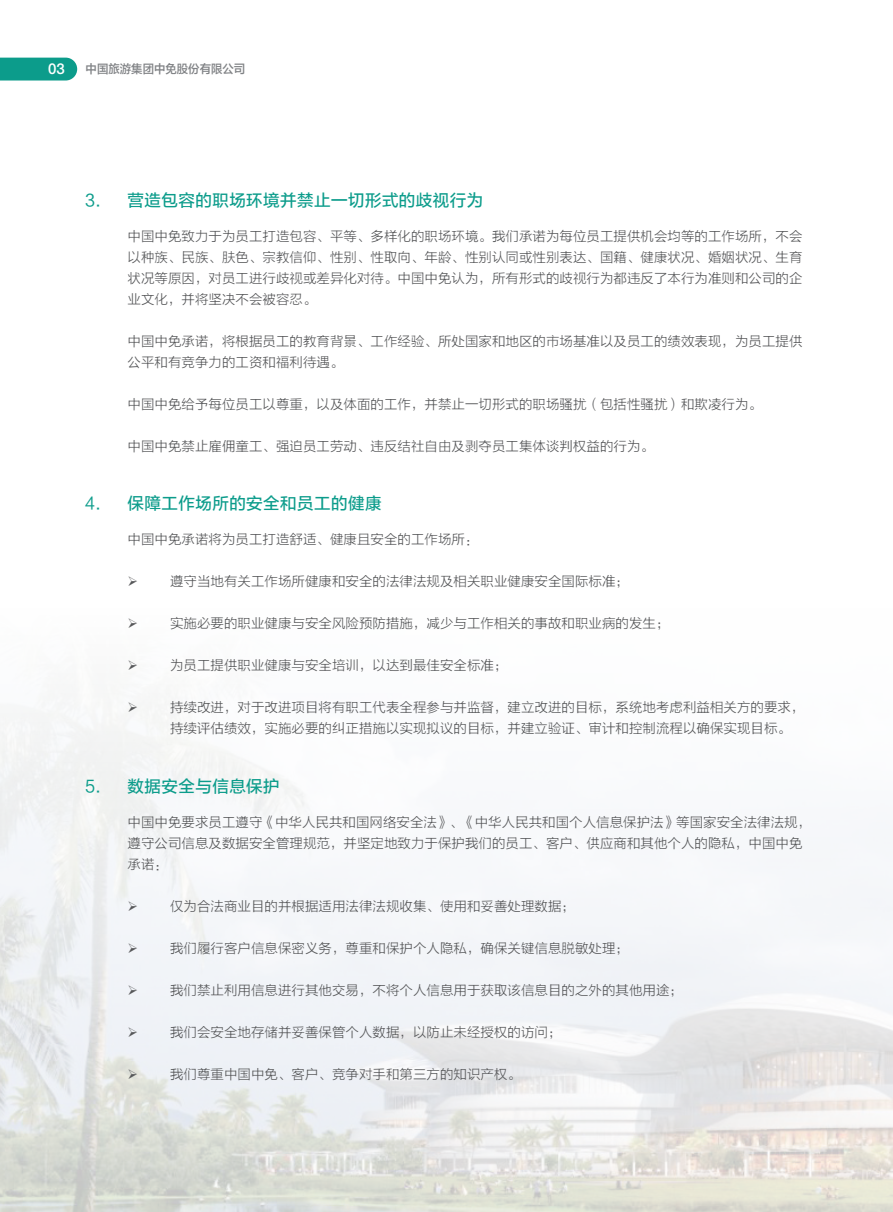
<style>
.page{position:relative;width:893px;height:1212px;background:#fff}
.page>*{position:absolute;margin:0;border:0;box-sizing:border-box;transform-origin:0 0}
.t1{font:16.5px "FZLTZHUNHK GBK1 0";letter-spacing:.03em;color:#0c9c8b}
.t2{font:500 15px "Helvetica Neue LT Pro";color:#fff}
.t3{font:13.5px/21px "FZLTXHK";color:#57585a}
.t4{font:12px "FZLTZHK GBK1 0";color:#808285;scale:.95 1}
</style>
<div class="page">
<svg style="left:0;top:58px;width:77px;height:23px;background:#17a090"></svg>
<img style="left:0;top:702px;width:893px;height:510px">
<p class="t2" style="left:48px;top:60px;width:18px">03</p>
<p class="t4" style="left:86px;top:63px;width:170px">中国旅游集团中免股份有限公司</p>
<p class="t1" style="left:85px;top:191px;width:400px">3. 营造包容的职场环境并禁止一切形式的歧视行为</p>
<p class="t3" style="left:128px;top:226px;width:677px;text-align:justify">中国中免致力于为员工打造包容、平等、多样化的职场环境。我们承诺为每位员工提供机会均等的工作场所，不会以种族、民族、肤色、宗教信仰、性别、性取向、年龄、性别认同或性别表达、国籍、健康状况、婚姻状况、生育状况等原因，对员工进行歧视或差异化对待。中国中免认为，所有形式的歧视行为都违反了本行为准则和公司的企业文化，并将坚决不会被容忍。</p>
<p class="t3" style="left:128px;top:331px;width:677px">中国中免承诺，将根据员工的教育背景、工作经验、所处国家和地区的市场基准以及员工的绩效表现，为员工提供公平和有竞争力的工资和福利待遇。</p>
<p class="t3" style="left:128px;top:394px;width:636px">中国中免给予每位员工以尊重，以及体面的工作，并禁止一切形式的职场骚扰（包括性骚扰）和欺凌行为。</p>
<p class="t3" style="left:128px;top:436px;width:528px">中国中免禁止雇佣童工、强迫员工劳动、违反结社自由及剥夺员工集体谈判权益的行为。</p>
<p class="t1" style="left:85px;top:494px;width:298px">4. 保障工作场所的安全和员工的健康</p>
<p class="t3" style="left:128px;top:529px;width:353px">中国中免承诺将为员工打造舒适、健康且安全的工作场所：</p>
<p class="t3" style="left:128px;top:571px;width:503px">➢ 遵守当地有关工作场所健康和安全的法律法规及相关职业健康安全国际标准；</p>
<p class="t3" style="left:128px;top:613px;width:544px">➢ 实施必要的职业健康与安全风险预防措施，减少与工作相关的事故和职业病的发生；</p>
<p class="t3" style="left:128px;top:655px;width:382px">➢ 为员工提供职业健康与安全培训，以达到最佳安全标准；</p>
<p class="t3" style="left:170px;top:697px;width:636px;text-indent:-43px">➢ 持续改进，对于改进项目将有职工代表全程参与并监督，建立改进的目标，系统地考虑利益相关方的要求，持续评估绩效，实施必要的纠正措施以实现拟议的目标，并建立验证、审计和控制流程以确保实现目标。</p>
<p class="t1" style="left:85px;top:777px;width:196px">5. 数据安全与信息保护</p>
<p class="t3" style="left:128px;top:812px;width:685px">中国中免要求员工遵守《中华人民共和国网络安全法》、《中华人民共和国个人信息保护法》等国家安全法律法规，遵守公司信息及数据安全管理规范，并坚定地致力于保护我们的员工、客户、供应商和其他个人的隐私，中国中免承诺：</p>
<p class="t3" style="left:128px;top:896px;width:449px">➢ 仅为合法商业目的并根据适用法律法规收集、使用和妥善处理数据；</p>
<p class="t3" style="left:128px;top:938px;width:503px">➢ 我们履行客户信息保密义务，尊重和保护个人隐私，确保关键信息脱敏处理；</p>
<p class="t3" style="left:128px;top:980px;width:557px">➢ 我们禁止利用信息进行其他交易，不将个人信息用于获取该信息目的之外的其他用途；</p>
<p class="t3" style="left:128px;top:1022px;width:436px">➢ 我们会安全地存储并妥善保管个人数据，以防止未经授权的访问；</p>
<p class="t3" style="left:128px;top:1064px;width:395px">➢ 我们尊重中国中免、客户、竞争对手和第三方的知识产权。</p>
</div>
